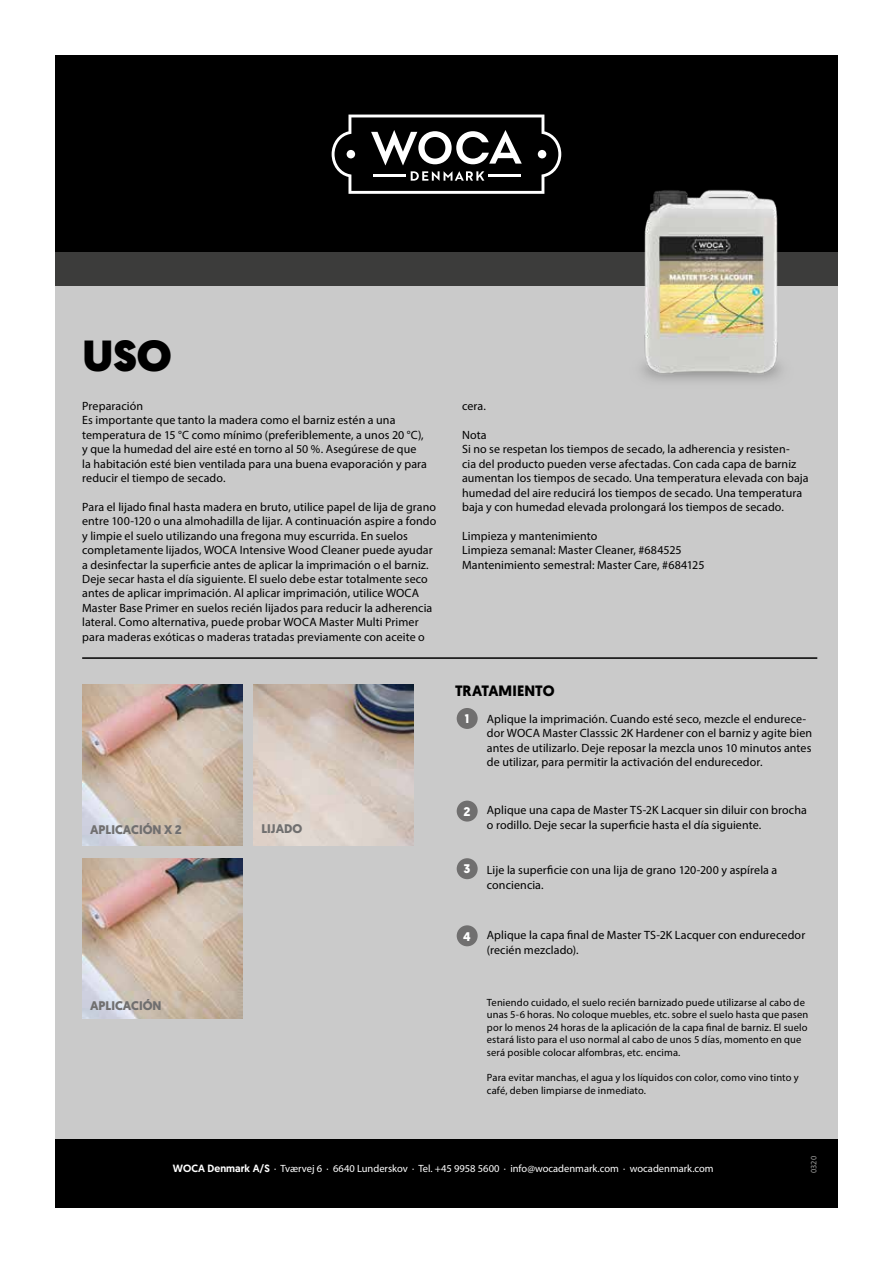
<style>
.page{position:relative;width:893px;height:1263px;background:#fff}
.page>*{position:absolute;margin:0;border:0;box-sizing:border-box;transform-origin:0 0}
.t1{font:900 43.5px "Geomanist";color:#000}
.t2{font:700 15px "Geomanist";color:#000}
.t3{font:700 12.45px "Geomanist";color:#706f6f}
.t4{font:700 12.45px "Geomanist";color:#fff}
.t5{font:12px/14.4px "Myriad Pro";letter-spacing:.01em;color:#000}
.t6{font:10.5px/12.6px "Myriad Pro";letter-spacing:.015em;color:#000}
.t7{font:10.5px "Myriad Pro";color:#fff}
.t8{font:8.25px "Myriad Pro";color:#9d9d9c}
.s1{font-family:"Geomanist";font-weight:500}
</style>
<div class="page">
<div style="left:55px;top:140px;width:783px;height:1068px;background:#cacaca"></div>
<div style="left:55px;top:251px;width:783px;height:35px;background:#3c3c3b"></div>
<div style="left:55px;top:55px;width:783px;height:197px;background:#000"></div>
<svg style="left:332px;top:115px;width:229px;height:79px;background:#3a3a3a"></svg>
<div style="left:55px;top:1140px;width:783px;height:68px;background:#000"></div>
<hr style="left:82px;top:657px;width:735px;height:2px;background:#000">
<img style="left:82px;top:685px;width:161px;height:160px">
<img style="left:253px;top:685px;width:161px;height:160px">
<img style="left:82px;top:858px;width:161px;height:161px">
<img style="left:609px;top:184px;width:204px;height:197px">
<div style="left:457px;top:708px;width:21px;height:21px;background:#706f6f;border-radius:50%"></div>
<div style="left:457px;top:801px;width:21px;height:20px;background:#706f6f;border-radius:50%"></div>
<div style="left:457px;top:858px;width:21px;height:21px;background:#706f6f;border-radius:50%"></div>
<div style="left:457px;top:925px;width:21px;height:21px;background:#706f6f;border-radius:50%"></div>
<h1 class="t1" style="left:82px;top:327px;width:91px">USO</h1>
<p class="t5" style="left:82px;top:399px;width:346px">Preparación<br>Es importante que tanto la madera como el barniz estén a una temperatura de 15 °C como mínimo (preferiblemente, a unos 20 °C), y que la humedad del aire esté en torno al 50 %. Asegúrese de que la habitación esté bien ventilada para una buena evaporación y para reducir el tiempo de secado.</p>
<p class="t5" style="left:82px;top:499px;width:356px">Para el lijado final hasta madera en bruto, utilice papel de lija de grano entre 100-120 o una almohadilla de lijar. A continuación aspire a fondo y limpie el suelo utilizando una fregona muy escurrida. En suelos completamente lijados, WOCA Intensive Wood Cleaner puede ayudar a desinfectar la superficie antes de aplicar la imprimación o el barniz.<br>Deje secar hasta el día siguiente. El suelo debe estar totalmente seco antes de aplicar imprimación. Al aplicar imprimación, utilice WOCA Master Base Primer en suelos recién lijados para reducir la adherencia lateral. Como alternativa, puede probar WOCA Master Multi Primer para maderas exóticas o maderas tratadas previamente con aceite o</p>
<p class="t3" style="left:90px;top:821px;width:93px">APLICACIÓN X 2</p>
<p class="t3" style="left:261px;top:821px;width:42px">LIJADO</p>
<p class="t3" style="left:90px;top:997px;width:73px">APLICACIÓN</p>
<p class="t5" style="left:462px;top:399px;width:25px">cera.</p>
<p class="t5" style="left:462px;top:427px;width:348px">Nota<br>Si no se respetan los tiempos de secado, la adherencia y resisten-<br>cia del producto pueden verse afectadas. Con cada capa de barniz aumentan los tiempos de secado. Una temperatura elevada con baja humedad del aire reducirá los tiempos de secado. Una temperatura baja y con humedad elevada prolongará los tiempos de secado.</p>
<p class="t5" style="left:462px;top:528px;width:244px">Limpieza y mantenimiento<br>Limpieza semanal: Master Cleaner, #684525<br>Mantenimiento semestral: Master Care, #684125</p>
<p class="t2" style="left:455px;top:681px;width:101px">TRATAMIENTO</p>
<p class="t4" style="left:465px;top:710px;width:6px">1</p>
<p class="t5" style="left:487px;top:711px;width:327px">Aplique la imprimación. Cuando esté seco, mezcle el endurece&shy;dor WOCA Master Classsic 2K Hardener con el barniz y agite bien antes de utilizarlo. Deje reposar la mezcla unos 10 minutos antes de utilizar, para permitir la activación del endurecedor.</p>
<p class="t4" style="left:463px;top:803px;width:8px">2</p>
<p class="t5" style="left:487px;top:803px;width:321px">Aplique una capa de Master TS-2K Lacquer sin diluir con brocha o rodillo. Deje secar la superficie hasta el día siguiente.</p>
<p class="t4" style="left:464px;top:861px;width:8px">3</p>
<p class="t5" style="left:487px;top:863px;width:292px">Lije la superficie con una lija de grano 120-200 y aspírela a conciencia.</p>
<p class="t4" style="left:463px;top:928px;width:9px">4</p>
<p class="t5" style="left:487px;top:928px;width:320px">Aplique la capa final de Master TS-2K Lacquer con endurecedor (recién mezclado).</p>
<p class="t6" style="left:487px;top:996px;width:323px">Teniendo cuidado, el suelo recién barnizado puede utilizarse al cabo de unas 5-6 horas. No coloque muebles, etc. sobre el suelo hasta que pasen por lo menos 24 horas de la aplicación de la capa final de barniz. El suelo estará listo para el uso normal al cabo de unos 5 días, momento en que será posible colocar alfombras, etc. encima.</p>
<p class="t6" style="left:487px;top:1071px;width:313px">Para evitar manchas, el agua y los líquidos con color, como vino tinto y café, deben limpiarse de inmediato.</p>
<p class="t7" style="left:173px;top:1162px;width:542px"><span class="s1">WOCA Denmark A/S</span> · Tværvej 6 · 6640 Lunderskov · Tel. +45 9958 5600 · info@wocadenmark.com · wocadenmark.com</p>
<p class="t8" style="left:809px;top:1173px;width:18px;rotate:-90deg">0320</p>
</div>
